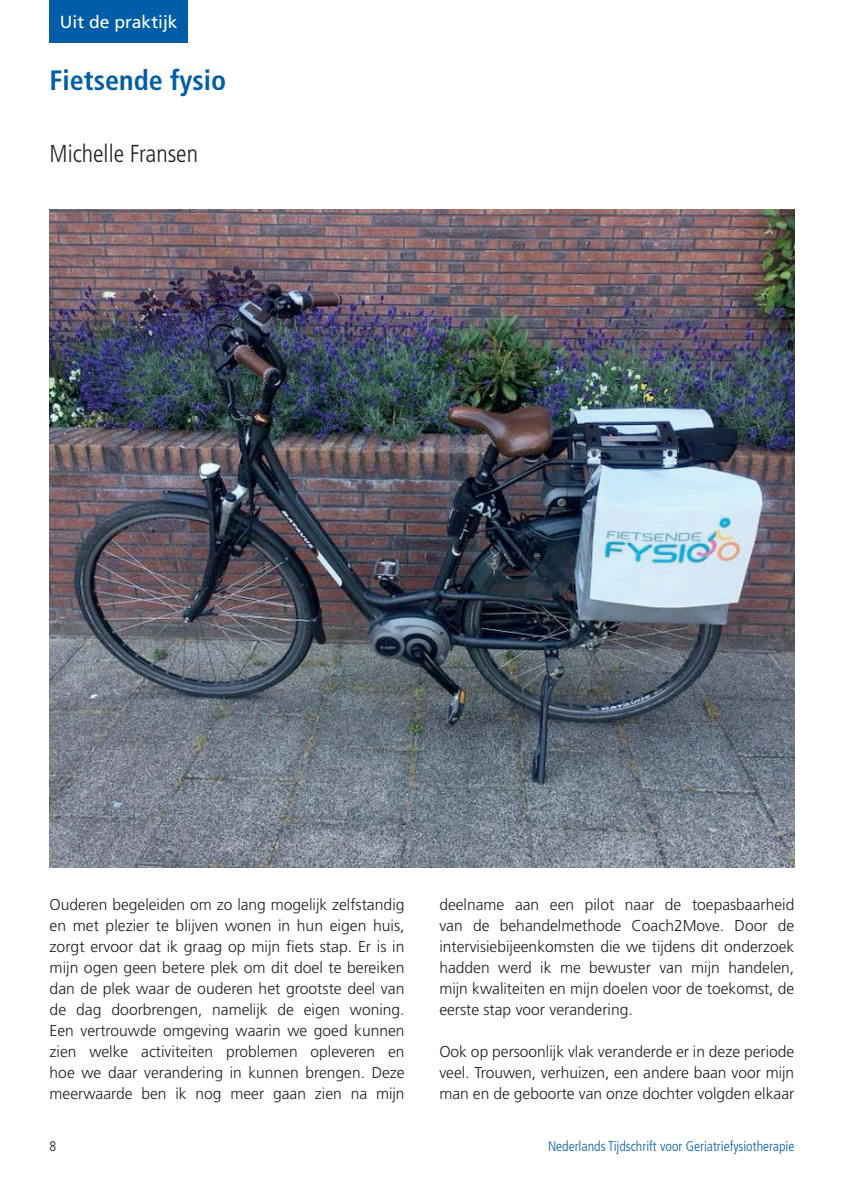
<style>
.page{position:relative;width:844px;height:1191px;background:#fff}
.page>*{position:absolute;margin:0;border:0;box-sizing:border-box;transform-origin:0 0}
.t1{font:700 condensed 28px "Frutiger LT Std";color:#015da6}
.t2{font:300 condensed 24.5px "Frutiger LT Std";color:#231f20}
.t3{font:17.5px "Frutiger LT Std";color:#fff}
.t4{font:300 15.75px/21px "Frutiger LT Std";color:#231f20;text-align:justify}
.t5{font:300 condensed 14px "Frutiger LT Std";color:#015da6}
.t6{font:300 condensed 14px "Frutiger LT Std";color:#231f20}
</style>
<div class="page">
<div style="left:50px;top:0;width:138px;height:42px;background:#015da6"></div>
<img style="left:50px;top:210px;width:744px;height:657px">
<p class="t3" style="left:60px;top:12px;width:119px">Uit de praktijk</p>
<p class="t3" style="left:71px;top:12px;width:57px">Artikel</p>
<h1 class="t1" style="left:50px;top:64px;width:178px">Fietsende fysio</h1>
<h2 class="t2" style="left:50px;top:140px;width:150px">Michelle Fransen</h2>
<p class="t4" style="left:50px;top:894px;width:356px">Ouderen begeleiden om zo lang mogelijk zelfstandig en met plezier te blijven wonen in hun eigen huis, zorgt ervoor dat ik graag op mijn fiets stap. Er is in mijn ogen geen betere plek om dit doel te bereiken dan de plek waar de ouderen het grootste deel van de dag doorbrengen, namelijk de eigen woning.<br>Een vertrouwde omgeving waarin we goed kunnen zien welke activiteiten problemen opleveren en hoe we daar verandering in kunnen brengen. Deze meerwaarde ben ik nog meer gaan zien na mijn</p>
<p class="t4" style="left:439px;top:894px;width:356px">deelname aan een pilot naar de toepasbaarheid van de behandelmethode Coach2Move. Door de intervisiebijeenkomsten die we tijdens dit onderzoek hadden werd ik me bewuster van mijn handelen, mijn kwaliteiten en mijn doelen voor de toekomst, de eerste stap voor verandering.</p>
<p class="t4" style="left:439px;top:1041px;width:356px">Ook op persoonlijk vlak veranderde er in deze periode veel. Trouwen, verhuizen, een andere baan voor mijn man en de geboorte van onze dochter volgden elkaar</p>
<p class="t6" style="left:50px;top:1138px;width:8px">8</p>
<p class="t5" style="left:548px;top:1138px;width:248px">Nederlands Tijdschrift voor Geriatriefysiotherapie</p>
</div>
